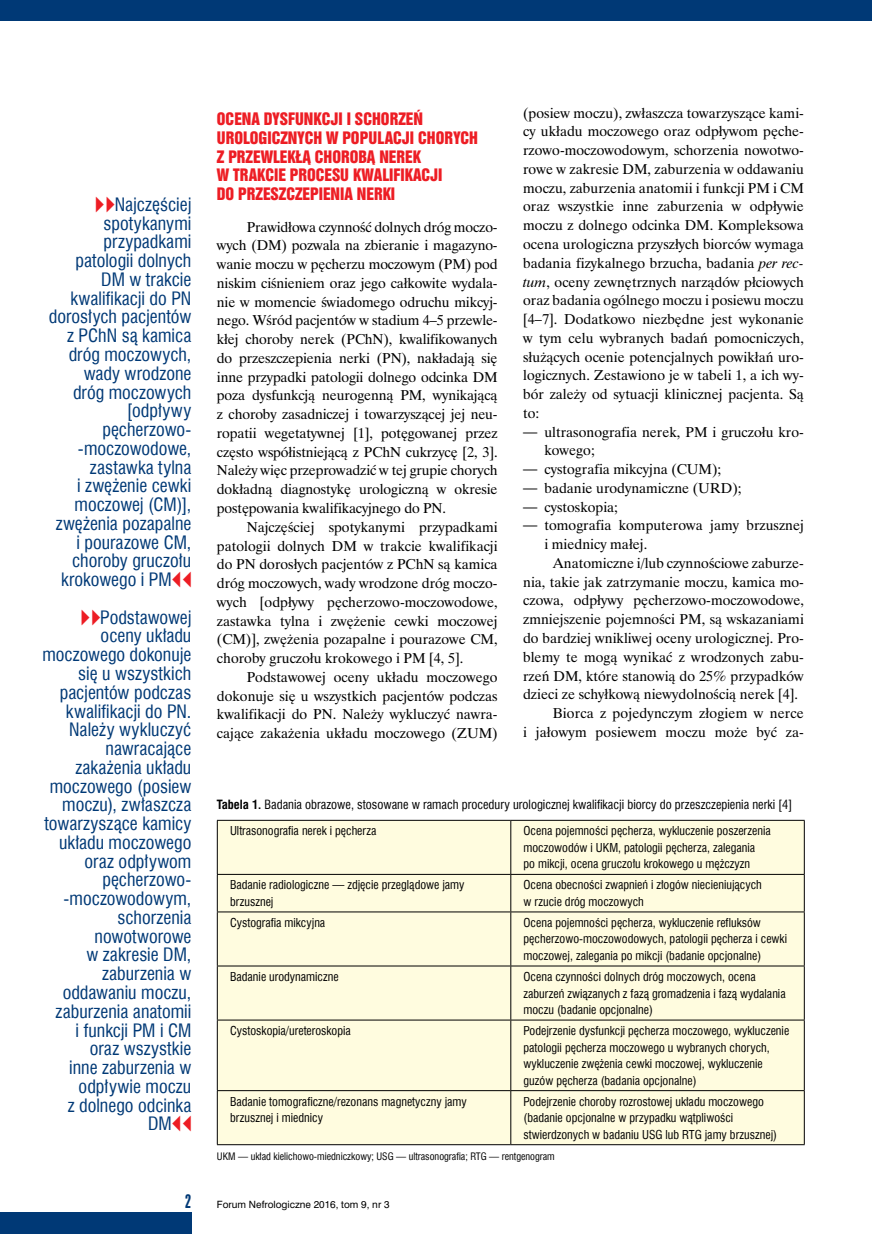
<style>
.page{position:relative;width:872px;height:1234px;background:#fff}
.page>*{position:absolute;margin:0;border:0;box-sizing:border-box;transform-origin:0 0}
.notka_lewa{font:18px/18.8px "Swis 721 Cn EU";color:#003976;text-align:right}
.t1{font:18px "Swis 924 EU";color:#003976}
._35_Śródtytuł_I{font:15.75px/18.8px "Swis 921 EU";color:#ed1d24}
._30_Tekst{font:14.25px/18.8px "Time Ibis EE";color:#000;text-align:justify}
._40_Tabela_-_tytuł{font:12.45px "Swis 721 Cn EU";color:#000}
._40_Tabela_-_tekst{font:12px/16.5px "Swis 721 Cn EU";color:#000}
._40_tabela_-_przypis{font:10.05px "Swis 721 Cn EU";color:#000}
.t2{font:9.3px "Swis 721 PL";color:#000}
.s1{font-family:"Newspaper Pi";color:#ed1d24}
.s2{font-style:italic}
.s3{font-family:"Swis 721 Cn EU"}
.s4{font-weight:700}
</style>
<div class="page">
<div style="left:0;top:0;width:872px;height:21px;background:#003976"></div>
<div style="left:0;top:1212px;width:191px;height:21px;background:#003976"></div>
<div style="left:218px;top:820px;width:586px;height:323px;background:#fffcdf"></div>
<hr style="left:510px;top:820px;width:1px;height:53px;background:#000">
<hr style="left:217px;top:873px;width:294px;height:1px;background:#000">
<hr style="left:511px;top:873px;width:293px;height:1px;background:#000">
<hr style="left:510px;top:874px;width:1px;height:37px;background:#000">
<hr style="left:217px;top:911px;width:294px;height:1px;background:#000">
<hr style="left:511px;top:911px;width:293px;height:1px;background:#000">
<hr style="left:510px;top:912px;width:1px;height:53px;background:#000">
<hr style="left:217px;top:965px;width:294px;height:1px;background:#000">
<hr style="left:511px;top:965px;width:293px;height:1px;background:#000">
<hr style="left:510px;top:966px;width:1px;height:53px;background:#000">
<hr style="left:217px;top:1019px;width:294px;height:1px;background:#000">
<hr style="left:511px;top:1019px;width:293px;height:1px;background:#000">
<hr style="left:510px;top:1020px;width:1px;height:69px;background:#000">
<hr style="left:217px;top:1089px;width:294px;height:1px;background:#000">
<hr style="left:511px;top:1089px;width:293px;height:1px;background:#000">
<hr style="left:510px;top:1090px;width:1px;height:53px;background:#000">
<hr style="left:217px;top:819px;width:294px;height:1px;background:#000">
<hr style="left:217px;top:820px;width:1px;height:53px;background:#000">
<hr style="left:511px;top:819px;width:293px;height:1px;background:#000">
<hr style="left:804px;top:820px;width:1px;height:53px;background:#000">
<hr style="left:217px;top:874px;width:1px;height:37px;background:#000">
<hr style="left:804px;top:874px;width:1px;height:37px;background:#000">
<hr style="left:217px;top:912px;width:1px;height:53px;background:#000">
<hr style="left:804px;top:912px;width:1px;height:53px;background:#000">
<hr style="left:217px;top:966px;width:1px;height:53px;background:#000">
<hr style="left:804px;top:966px;width:1px;height:53px;background:#000">
<hr style="left:217px;top:1020px;width:1px;height:69px;background:#000">
<hr style="left:804px;top:1020px;width:1px;height:69px;background:#000">
<hr style="left:217px;top:1090px;width:1px;height:53px;background:#000">
<hr style="left:804px;top:1090px;width:1px;height:53px;background:#000">
<hr style="left:217px;top:1143px;width:294px;height:1px;background:#000">
<hr style="left:511px;top:1143px;width:293px;height:1px;background:#000">
<p class="notka_lewa" style="left:49px;top:195px;width:144px"><span class="s1">VV</span>Najczęściej spotykanymi przypadkami patologii dolnych<br>DM w trakcie kwalifikacji do PN dorosłych pacjentów z PChN są kamica dróg moczowych, wady wrodzone dróg moczowych [odpływy pęcherzowo--moczowodowe, zastawka tylna<br>i zwężenie cewki moczowej (CM)], zwężenia pozapalne i pourazowe CM, choroby gruczołu krokowego i PM<span class="s1">CC</span></p>
<p class="notka_lewa" style="left:43px;top:607px;width:150px"><span class="s1">VV</span>Podstawowej oceny układu moczowego dokonuje się u wszystkich pacjentów podczas kwalifikacji do PN.<br>Należy wykluczyć nawracające zakażenia układu moczowego (posiew moczu), zwłaszcza towarzyszące kamicy układu moczowego oraz odpływom pęcherzowo--moczowodowym, schorzenia nowotworowe<br>w zakresie DM, zaburzenia w oddawaniu moczu, zaburzenia anatomii<br>i funkcji PM i CM oraz wszystkie<br>inne zaburzenia w odpływie moczu<br>z dolnego odcinka<br>DM<span class="s1">CC</span></p>
<p class="_35_Śródtytuł_I" style="left:217px;top:109px;width:263px">OCENA DYSFUNKCJI I SCHORZEŃ<br>UROLOGICZNYCH W POPULACJI CHORYCH<br>Z PRZEWLEKŁĄ CHOROBĄ NEREK<br>W TRAKCIE PROCESU KWALIFIKACJI<br>DO PRZESZCZEPIENIA NERKI</p>
<p class="_30_Tekst" style="left:217px;top:217px;width:282px;text-indent:30px">Prawidłowa czynność dolnych dróg moczo&shy;wych (DM) pozwala na zbieranie i magazyno&shy;wanie moczu w pęcherzu moczowym (PM) pod niskim ciśnieniem oraz jego całkowite wydala&shy;nie w momencie świadomego odruchu mikcyj&shy;nego. Wśród pacjentów w stadium 4–5 przewle&shy;kłej choroby nerek (PChN), kwalifikowanych do przeszczepienia nerki (PN), nakładają się inne przypadki patologii dolnego odcinka DM poza dysfunkcją neurogenną PM, wynikającą z choroby zasadniczej i towarzyszącej jej neu&shy;ropatii wegetatywnej [1], potęgowanej przez często współistniejącą z PChN cukrzycę [2, 3].<br>Należy więc przeprowadzić w tej grupie chorych dokładną diagnostykę urologiczną w okresie postępowania kwalifikacyjnego do PN.</p>
<p class="_30_Tekst" style="left:217px;top:517px;width:282px;text-indent:30px">Najczęściej spotykanymi przypadkami patologii dolnych DM w trakcie kwalifikacji do PN dorosłych pacjentów z PChN są kamica dróg moczowych, wady wrodzone dróg moczo&shy;wych [odpływy pęcherzowo-moczowodowe, zastawka tylna i zwężenie cewki moczowej (CM)], zwężenia pozapalne i pourazowe CM, choroby gruczołu krokowego i PM [4, 5].</p>
<p class="_30_Tekst" style="left:217px;top:667px;width:282px;text-indent:30px">Podstawowej oceny układu moczowego dokonuje się u wszystkich pacjentów podczas kwalifikacji do PN. Należy wykluczyć nawra&shy;cające zakażenia układu moczowego (ZUM)</p>
<p class="_30_Tekst" style="left:523px;top:103px;width:282px">(posiew moczu), zwłaszcza towarzyszące kami&shy;cy układu moczowego oraz odpływom pęche&shy;rzowo-moczowodowym, schorzenia nowotwo&shy;rowe w zakresie DM, zaburzenia w oddawaniu moczu, zaburzenia anatomii i funkcji PM i CM oraz wszystkie inne zaburzenia w odpływie moczu z dolnego odcinka DM. Kompleksowa ocena urologiczna przyszłych biorców wymaga badania fizykalnego brzucha, badania <span class="s2">per rec&shy;tum</span>, oceny zewnętrznych narządów płciowych oraz badania ogólnego moczu i posiewu moczu [4–7]. Dodatkowo niezbędne jest wykonanie w tym celu wybranych badań pomocniczych, służących ocenie potencjalnych powikłań uro&shy;logicznych. Zestawiono je w tabeli 1, a ich wy&shy;bór zależy od sytuacji klinicznej pacjenta. Są to:</p>
<p class="_30_Tekst" style="left:544px;top:422px;width:261px;text-indent:-21px"><span class="s3">—</span> ultrasonografia nerek, PM i gruczołu kro&shy;kowego;</p>
<p class="_30_Tekst" style="left:523px;top:459px;width:200px"><span class="s3">—</span> cystografia mikcyjna (CUM);</p>
<p class="_30_Tekst" style="left:523px;top:478px;width:220px"><span class="s3">—</span> badanie urodynamiczne (URD);</p>
<p class="_30_Tekst" style="left:523px;top:497px;width:96px"><span class="s3">—</span> cystoskopia;</p>
<p class="_30_Tekst" style="left:544px;top:516px;width:261px;text-indent:-21px"><span class="s3">—</span> tomografia komputerowa jamy brzusznej i miednicy małej.</p>
<p class="_30_Tekst" style="left:523px;top:553px;width:282px;text-indent:30px">Anatomiczne i/lub czynnościowe zaburze&shy;nia, takie jak zatrzymanie moczu, kamica mo&shy;czowa, odpływy pęcherzowo-moczowodowe, zmniejszenie pojemności PM, są wskazaniami do bardziej wnikliwej oceny urologicznej. Pro&shy;blemy te mogą wynikać z wrodzonych zabu&shy;rzeń DM, które stanowią do 25% przypadków dzieci ze schyłkową niewydolnością nerek [4].</p>
<p class="_30_Tekst" style="left:523px;top:703px;width:282px;text-align:right">Biorca z pojedynczym złogiem w nerce<br>i jałowym posiewem moczu może być za-</p>
<p class="_40_Tabela_-_tytuł" style="left:217px;top:796px;width:577px"><span class="s4">Tabela 1.</span> Badania obrazowe, stosowane w ramach procedury urologicznej kwalifikacji biorcy do przeszczepienia nerki [4]</p>
<p class="_40_Tabela_-_tekst" style="left:230px;top:822px;width:148px">Ultrasonografia nerek i pęcherza</p>
<p class="_40_Tabela_-_tekst" style="left:523px;top:822px;width:249px">Ocena pojemności pęcherza, wykluczenie poszerzenia moczowodów i UKM, patologii pęcherza, zalegania<br>po mikcji, ocena gruczołu krokowego u mężczyzn</p>
<p class="_40_Tabela_-_tekst" style="left:230px;top:876px;width:236px">Badanie radiologiczne — zdjęcie przeglądowe jamy brzusznej</p>
<p class="_40_Tabela_-_tekst" style="left:523px;top:876px;width:240px">Ocena obecności zwapnień i złogów niecieniujących w rzucie dróg moczowych</p>
<p class="_40_Tabela_-_tekst" style="left:230px;top:914px;width:97px">Cystografia mikcyjna</p>
<p class="_40_Tabela_-_tekst" style="left:523px;top:914px;width:265px">Ocena pojemności pęcherza, wykluczenie refluksów pęcherzowo-moczowodowych, patologii pęcherza i cewki moczowej, zalegania po mikcji (badanie opcjonalne)</p>
<p class="_40_Tabela_-_tekst" style="left:230px;top:968px;width:110px">Badanie urodynamiczne</p>
<p class="_40_Tabela_-_tekst" style="left:523px;top:968px;width:264px">Ocena czynności dolnych dróg moczowych, ocena zaburzeń związanych z fazą gromadzenia i fazą wydalania moczu (badanie opcjonalne)</p>
<p class="_40_Tabela_-_tekst" style="left:230px;top:1022px;width:122px">Cystoskopia/ureteroskopia</p>
<p class="_40_Tabela_-_tekst" style="left:523px;top:1022px;width:267px">Podejrzenie dysfunkcji pęcherza moczowego, wykluczenie patologii pęcherza moczowego u wybranych chorych, wykluczenie zwężenia cewki moczowej, wykluczenie guzów pęcherza (badania opcjonalne)</p>
<p class="_40_Tabela_-_tekst" style="left:230px;top:1092px;width:238px">Badanie tomograficzne/rezonans magnetyczny jamy brzusznej i miednicy</p>
<p class="_40_Tabela_-_tekst" style="left:523px;top:1092px;width:255px">Podejrzenie choroby rozrostowej układu moczowego (badanie opcjonalne w przypadku wątpliwości stwierdzonych w badaniu USG lub RTG jamy brzusznej)</p>
<p class="_40_tabela_-_przypis" style="left:217px;top:1148px;width:339px">UKM — układ kielichowo-miedniczkowy; USG — ultrasonografia; RTG — rentgenogram</p>
<p class="t1" style="left:185px;top:1189px;width:8px">2</p>
<p class="t2" style="left:217px;top:1198px;width:174px">Forum Nefrologiczne 2016, tom 9, nr 3</p>
</div>
